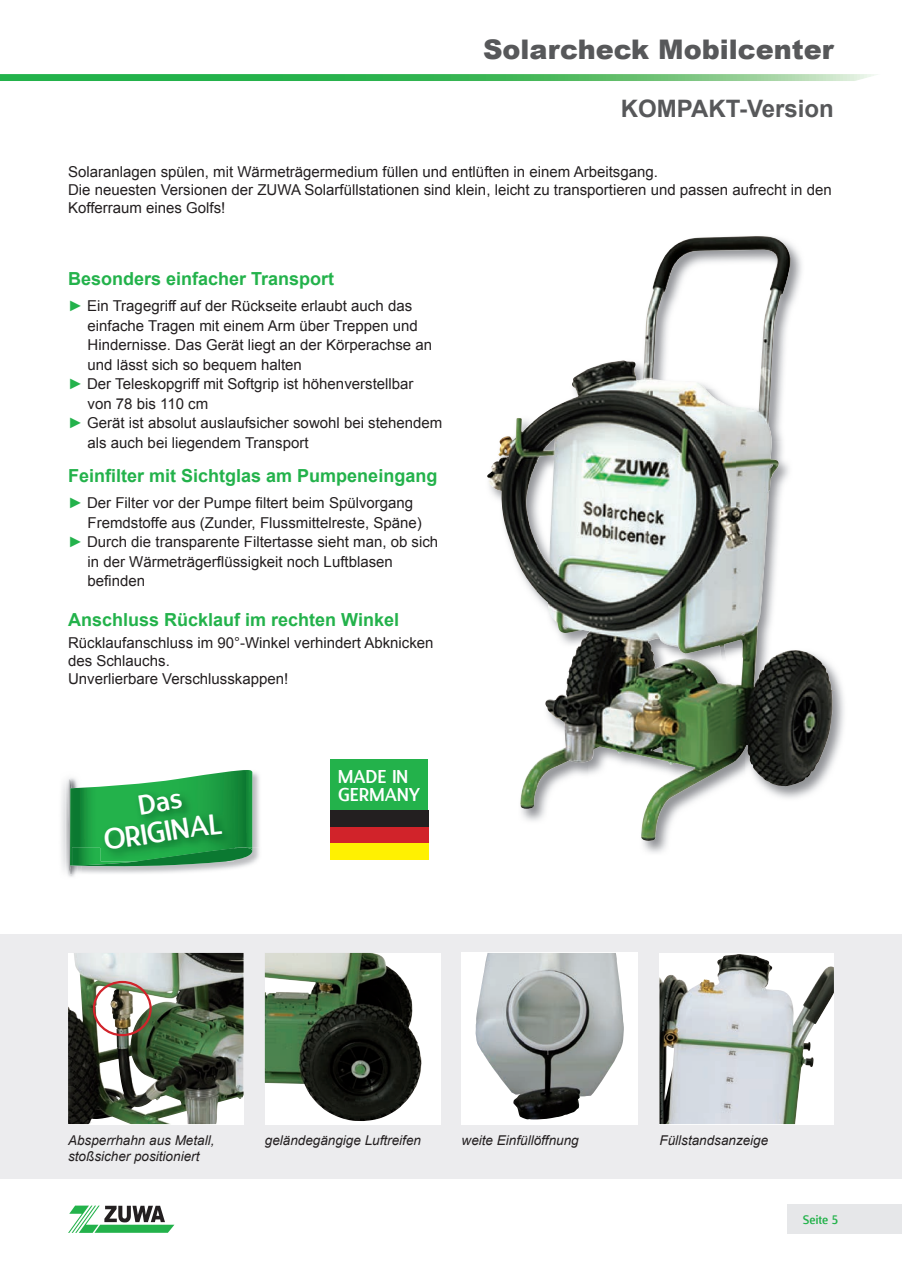
<style>
.page{position:relative;width:902px;height:1272px;background:#fff}
.page>*{position:absolute;margin:0;border:0;box-sizing:border-box;transform-origin:0 0}
.t1{font:900 27px "Arial";color:#57585a}
.t2{font:700 24px "Arial";color:#57585a}
.t3{font:18.15px/18.1px "Designosaur";letter-spacing:.01em;color:#fff}
.t4{font:700 18px "Arial";color:#23b24b}
.t5{font:15px/18px "Arial";color:#231f20}
.t6{font:italic 13.5px "Arial";color:#231f20}
.t7{font:12px "Designosaur";color:#23b24b}
.s1{color:#23b24b}
</style>
<div class="page">
<div style="left:787px;top:1203px;width:114px;height:30px;background:#e6e7e9"></div>
<svg style="left:68px;top:1205px;width:106px;height:27px"></svg>
<svg style="left:0;top:74px;width:877px;height:7px;background:#52be69"></svg>
<div style="left:0;top:933px;width:901px;height:245px;background:#ececee"></div>
<img style="left:620px;top:244px;width:182px;height:145px">
<img style="left:521px;top:591px;width:68px;height:230px">
<img style="left:762px;top:463px;width:82px;height:336px">
<img style="left:621px;top:631px;width:14px;height:17px">
<img style="left:641px;top:789px;width:74px;height:64px">
<img style="left:588px;top:746px;width:47px;height:75px">
<img style="left:652px;top:236px;width:138px;height:50px">
<img style="left:635px;top:286px;width:51px;height:550px">
<img style="left:735px;top:286px;width:50px;height:500px">
<img style="left:536px;top:361px;width:85px;height:339px">
<img style="left:685px;top:381px;width:51px;height:408px">
<img style="left:487px;top:418px;width:49px;height:173px">
<img style="left:785px;top:650px;width:49px;height:136px">
<img style="left:520px;top:763px;width:16px;height:45px">
<div style="left:461px;top:952px;width:176px;height:172px;background:#fff"></div>
<img style="left:475px;top:953px;width:149px;height:166px">
<img style="left:659px;top:954px;width:174px;height:170px">
<img style="left:68px;top:952px;width:175px;height:172px">
<div style="left:93px;top:980px;width:59px;height:56px;border:2px solid #d1232a;border-radius:50%"></div>
<div style="left:330px;top:759px;width:98px;height:50px;background:#23b24b"></div>
<div style="left:330px;top:809px;width:98px;height:17px;background:#231f20"></div>
<div style="left:330px;top:826px;width:98px;height:17px;background:#d1232a"></div>
<div style="left:330px;top:843px;width:98px;height:17px;background:#fff101"></div>
<img style="left:66px;top:777px;width:10px;height:101px">
<img style="left:254px;top:772px;width:5px;height:75px">
<img style="left:254px;top:847px;width:6px;height:15px">
<div style="left:265px;top:952px;width:175px;height:172px;background:#fff"></div>
<img style="left:265px;top:952px;width:156px;height:169px">
<svg style="left:67px;top:770px;width:187px;height:105px;background:#47aa65"></svg>
<h1 class="t1" style="left:483px;top:30px;width:352px">Solarcheck Mobilcenter</h1>
<h2 class="t2" style="left:620px;top:92px;width:214px">KOMPAKT-Version</h2>
<p class="t5" style="left:68px;top:163px;width:765px">Solaranlagen spülen, mit Wärmeträgermedium füllen und entlüften in einem Arbeitsgang.<br>Die neuesten Versionen der ZUWA Solarfüllstationen sind klein, leicht zu transportieren und passen aufrecht in den<br>Kofferraum eines Golfs!</p>
<p class="t4" style="left:68px;top:267px;width:268px">Besonders einfacher Transport</p>
<p class="t5" style="left:68px;top:297px;width:345px"><span class="s1">►</span> Ein Tragegriff auf der Rückseite erlaubt auch das</p>
<p class="t5" style="left:88px;top:317px;width:332px">einfache Tragen mit einem Arm über Treppen und</p>
<p class="t5" style="left:88px;top:336px;width:346px">Hindernisse. Das Gerät liegt an der Körperachse an</p>
<p class="t5" style="left:88px;top:356px;width:216px">und lässt sich so bequem halten</p>
<p class="t5" style="left:68px;top:375px;width:347px"><span class="s1">►</span> Der Teleskopgriff mit Softgrip ist höhenverstellbar</p>
<p class="t5" style="left:88px;top:395px;width:122px">von 78 bis 110 cm</p>
<p class="t5" style="left:68px;top:414px;width:376px"><span class="s1">►</span> Gerät ist absolut auslaufsicher sowohl bei stehendem</p>
<p class="t5" style="left:88px;top:434px;width:222px">als auch bei liegendem Transport</p>
<p class="t4" style="left:68px;top:464px;width:371px">Feinfilter mit Sichtglas am Pumpeneingang</p>
<p class="t5" style="left:68px;top:494px;width:346px"><span class="s1">►</span> Der Filter vor der Pumpe filtert beim Spülvorgang</p>
<p class="t5" style="left:88px;top:513px;width:336px">Fremdstoffe aus (Zunder, Flussmittelreste, Späne)</p>
<p class="t5" style="left:68px;top:533px;width:371px"><span class="s1">►</span> Durch die transparente Filtertasse sieht man, ob sich</p>
<p class="t5" style="left:88px;top:552px;width:307px">in der Wärmeträgerflüssigkeit noch Luftblasen</p>
<p class="t5" style="left:88px;top:572px;width:59px">befinden</p>
<p class="t4" style="left:68px;top:607px;width:332px">Anschluss Rücklauf im rechten Winkel</p>
<p class="t5" style="left:68px;top:634px;width:367px">Rücklaufanschluss im 90°-Winkel verhindert Abknicken des Schlauchs.<br>Unverlierbare Verschlusskappen!</p>
<p class="t3" style="left:338px;top:766px;width:83px">MADE IN<br>GERMANY</p>
<p class="t6" style="left:68px;top:1131px;width:148px">Absperrhahn aus Metall,</p>
<p class="t6" style="left:265px;top:1131px;width:158px">geländegängige Luftreifen</p>
<p class="t6" style="left:68px;top:1147px;width:133px">stoßsicher positioniert</p>
<p class="t6" style="left:461px;top:1131px;width:119px">weite Einfüllöffnung</p>
<p class="t6" style="left:659px;top:1131px;width:110px">Füllstandsanzeige</p>
<p class="t7" style="left:802px;top:1209px;width:37px">Seite 5</p>
</div>
